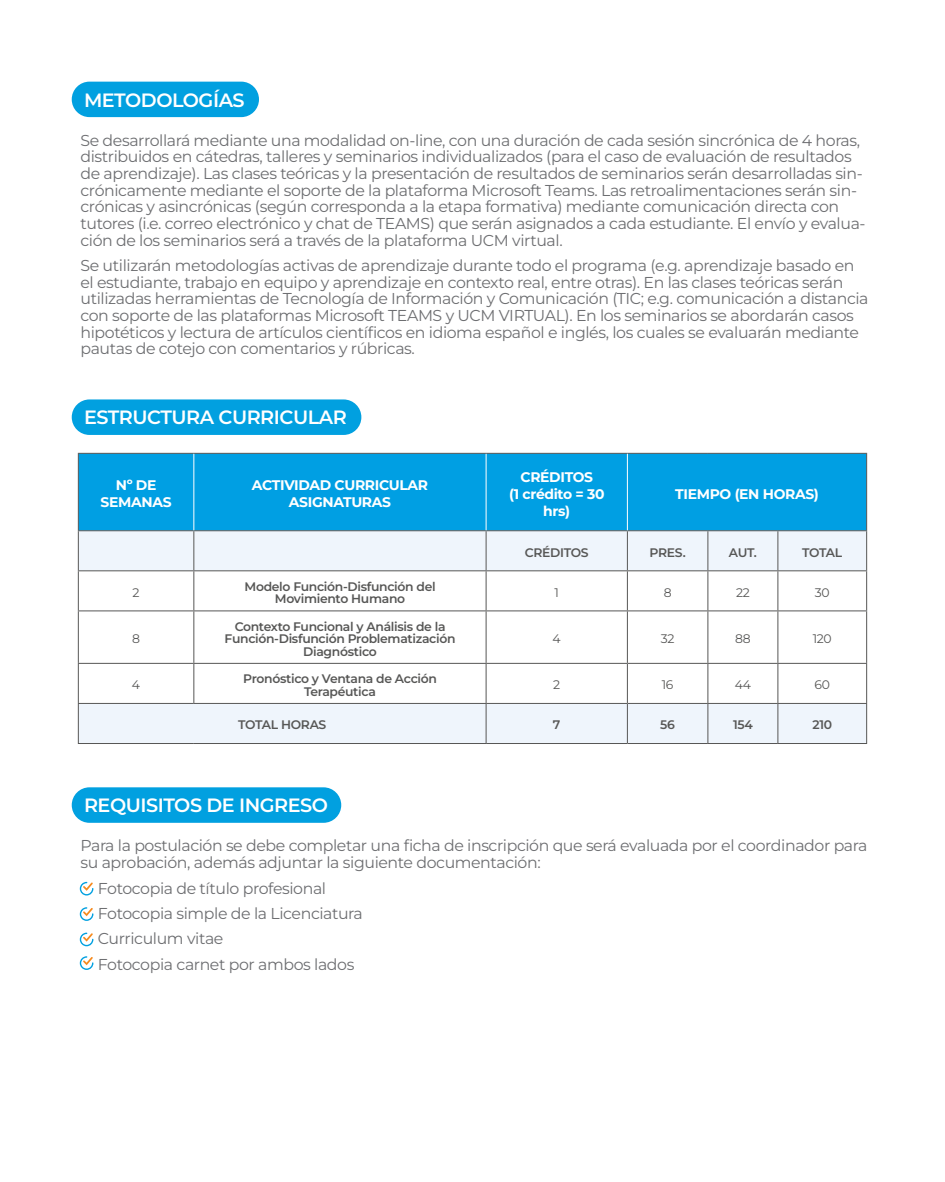
<style>
.page{position:relative;width:945px;height:1182px;background:#fff}
.page>*{position:absolute;margin:0;border:0;box-sizing:border-box;transform-origin:0 0}
.t1{font:600 19.25px "Montserrat";letter-spacing:-.025em;color:#fff}
.t2{font:15.75px/16.6px "Montserrat";letter-spacing:-.025em;color:#6d6e71}
.t3{font:700 13.91px/16.7px "Montserrat";letter-spacing:-.025em;color:#fff;text-align:center}
.t4{font:600 12.42px/12.4px "Montserrat";letter-spacing:-.025em;color:#575756;text-align:center}
.t5{font:12.42px "Montserrat";letter-spacing:-.025em;color:#575756}
</style>
<div class="page">
<div style="left:72px;top:399px;width:289px;height:36px;background:#01a0e0;border-radius:18px"></div>
<div style="left:72px;top:82px;width:187px;height:35px;background:#01a0e0;border-radius:18px"></div>
<div style="left:72px;top:787px;width:269px;height:35px;background:#01a0e0;border-radius:18px"></div>
<svg style="left:80px;top:881px;width:13px;height:14px"></svg>
<svg style="left:80px;top:907px;width:13px;height:13px"></svg>
<svg style="left:80px;top:932px;width:13px;height:14px"></svg>
<svg style="left:80px;top:956px;width:13px;height:13px"></svg>
<div style="left:79px;top:454px;width:787px;height:76px;background:#009fe3"></div>
<svg style="left:79px;top:531px;width:787px;height:212px"></svg>
<hr style="left:78px;top:453px;width:116px;height:1px;background:#575756">
<hr style="left:78px;top:454px;width:1px;height:76px;background:#575756">
<hr style="left:194px;top:453px;width:292px;height:1px;background:#575756">
<hr style="left:486px;top:453px;width:141px;height:1px;background:#575756">
<hr style="left:627px;top:453px;width:81px;height:1px;background:#575756">
<hr style="left:708px;top:453px;width:70px;height:1px;background:#575756">
<hr style="left:778px;top:453px;width:89px;height:1px;background:#575756">
<hr style="left:78px;top:530px;width:116px;height:1px;background:#575756">
<hr style="left:78px;top:531px;width:1px;height:39px;background:#575756">
<hr style="left:194px;top:530px;width:292px;height:1px;background:#575756">
<hr style="left:193px;top:531px;width:1px;height:39px;background:#575756">
<hr style="left:486px;top:530px;width:141px;height:1px;background:#575756">
<hr style="left:486px;top:531px;width:1px;height:39px;background:#575756">
<hr style="left:627px;top:530px;width:81px;height:1px;background:#575756">
<hr style="left:627px;top:531px;width:1px;height:39px;background:#575756">
<hr style="left:708px;top:530px;width:70px;height:1px;background:#575756">
<hr style="left:707px;top:531px;width:1px;height:39px;background:#575756">
<hr style="left:778px;top:530px;width:89px;height:1px;background:#575756">
<hr style="left:777px;top:531px;width:1px;height:39px;background:#575756">
<hr style="left:78px;top:570px;width:116px;height:1px;background:#575756">
<hr style="left:78px;top:571px;width:1px;height:39px;background:#575756">
<hr style="left:194px;top:570px;width:292px;height:1px;background:#575756">
<hr style="left:193px;top:571px;width:1px;height:39px;background:#575756">
<hr style="left:486px;top:570px;width:141px;height:1px;background:#575756">
<hr style="left:486px;top:571px;width:1px;height:39px;background:#575756">
<hr style="left:627px;top:570px;width:81px;height:1px;background:#575756">
<hr style="left:627px;top:571px;width:1px;height:39px;background:#575756">
<hr style="left:708px;top:570px;width:70px;height:1px;background:#575756">
<hr style="left:707px;top:571px;width:1px;height:39px;background:#575756">
<hr style="left:778px;top:570px;width:89px;height:1px;background:#575756">
<hr style="left:777px;top:571px;width:1px;height:39px;background:#575756">
<hr style="left:78px;top:610px;width:116px;height:1px;background:#575756">
<hr style="left:78px;top:611px;width:1px;height:51px;background:#575756">
<hr style="left:194px;top:610px;width:292px;height:1px;background:#575756">
<hr style="left:193px;top:611px;width:1px;height:51px;background:#575756">
<hr style="left:486px;top:610px;width:141px;height:1px;background:#575756">
<hr style="left:486px;top:611px;width:1px;height:51px;background:#575756">
<hr style="left:627px;top:610px;width:81px;height:1px;background:#575756">
<hr style="left:627px;top:611px;width:1px;height:51px;background:#575756">
<hr style="left:708px;top:610px;width:70px;height:1px;background:#575756">
<hr style="left:707px;top:611px;width:1px;height:51px;background:#575756">
<hr style="left:778px;top:610px;width:89px;height:1px;background:#575756">
<hr style="left:777px;top:611px;width:1px;height:51px;background:#575756">
<hr style="left:78px;top:662px;width:116px;height:1px;background:#575756">
<hr style="left:78px;top:663px;width:1px;height:40px;background:#575756">
<hr style="left:194px;top:662px;width:292px;height:1px;background:#575756">
<hr style="left:193px;top:663px;width:1px;height:40px;background:#575756">
<hr style="left:486px;top:662px;width:141px;height:1px;background:#575756">
<hr style="left:486px;top:663px;width:1px;height:40px;background:#575756">
<hr style="left:627px;top:662px;width:81px;height:1px;background:#575756">
<hr style="left:627px;top:663px;width:1px;height:40px;background:#575756">
<hr style="left:708px;top:662px;width:70px;height:1px;background:#575756">
<hr style="left:707px;top:663px;width:1px;height:40px;background:#575756">
<hr style="left:778px;top:662px;width:89px;height:1px;background:#575756">
<hr style="left:777px;top:663px;width:1px;height:40px;background:#575756">
<hr style="left:78px;top:703px;width:116px;height:1px;background:#575756">
<hr style="left:78px;top:703px;width:1px;height:40px;background:#575756">
<hr style="left:194px;top:703px;width:292px;height:1px;background:#575756">
<hr style="left:486px;top:703px;width:141px;height:1px;background:#575756">
<hr style="left:486px;top:703px;width:1px;height:40px;background:#575756">
<hr style="left:627px;top:703px;width:81px;height:1px;background:#575756">
<hr style="left:627px;top:703px;width:1px;height:40px;background:#575756">
<hr style="left:708px;top:703px;width:70px;height:1px;background:#575756">
<hr style="left:707px;top:703px;width:1px;height:40px;background:#575756">
<hr style="left:778px;top:703px;width:89px;height:1px;background:#575756">
<hr style="left:777px;top:703px;width:1px;height:40px;background:#575756">
<hr style="left:78px;top:743px;width:116px;height:1px;background:#575756">
<hr style="left:194px;top:743px;width:292px;height:1px;background:#575756">
<hr style="left:486px;top:743px;width:141px;height:1px;background:#575756">
<hr style="left:627px;top:743px;width:81px;height:1px;background:#575756">
<hr style="left:708px;top:743px;width:70px;height:1px;background:#575756">
<hr style="left:778px;top:743px;width:89px;height:1px;background:#575756">
<hr style="left:193px;top:454px;width:1px;height:76px;background:#fff">
<hr style="left:486px;top:454px;width:1px;height:76px;background:#fff">
<hr style="left:627px;top:454px;width:1px;height:76px;background:#fff">
<hr style="left:866px;top:454px;width:1px;height:76px;background:#575756">
<hr style="left:866px;top:531px;width:1px;height:39px;background:#575756">
<hr style="left:866px;top:571px;width:1px;height:39px;background:#575756">
<hr style="left:866px;top:611px;width:1px;height:51px;background:#575756">
<hr style="left:866px;top:663px;width:1px;height:40px;background:#575756">
<hr style="left:866px;top:703px;width:1px;height:40px;background:#575756">
<p class="t1" style="left:84px;top:87px;width:162px">METODOLOGÍAS</p>
<p class="t2" style="left:80px;top:131px;width:787px">Se desarrollará mediante una modalidad on-line, con una duración de cada sesión sincrónica de 4 horas, distribuidos en cátedras, talleres y seminarios individualizados (para el caso de evaluación de resultados de aprendizaje). Las clases teóricas y la presentación de resultados de seminarios serán desarrolladas sin&shy;crónicamente mediante el soporte de la plataforma Microsoft Teams. Las retroalimentaciones serán sin&shy;crónicas y asincrónicas (según corresponda a la etapa formativa) mediante comunicación directa con tutores (i.e. correo electrónico y chat de TEAMS) que serán asignados a cada estudiante. El envío y evalua&shy;ción de los seminarios será a través de la plataforma UCM virtual.</p>
<p class="t2" style="left:80px;top:257px;width:790px">Se utilizarán metodologías activas de aprendizaje durante todo el programa (e.g. aprendizaje basado en el estudiante, trabajo en equipo y aprendizaje en contexto real, entre otras). En las clases teóricas serán utilizadas herramientas de Tecnología de Información y Comunicación (TIC; e.g. comunicación a distancia con soporte de las plataformas Microsoft TEAMS y UCM VIRTUAL). En los seminarios se abordarán casos hipotéticos y lectura de artículos científicos en idioma español e inglés, los cuales se evaluarán mediante pautas de cotejo con comentarios y rúbricas.</p>
<p class="t1" style="left:84px;top:405px;width:264px">ESTRUCTURA CURRICULAR</p>
<p class="t3" style="left:101px;top:476px;width:73px">Nº DE<br>SEMANAS</p>
<p class="t3" style="left:252px;top:476px;width:178px">ACTIVIDAD CURRICULAR<br>ASIGNATURAS</p>
<p class="t3" style="left:509px;top:468px;width:97px">CRÉDITOS<br>(1 crédito = 30 hrs)</p>
<p class="t3" style="left:675px;top:485px;width:145px">TIEMPO (EN HORAS)</p>
<p class="t4" style="left:525px;top:545px;width:65px">CRÉDITOS</p>
<p class="t4" style="left:650px;top:545px;width:38px">PRES.</p>
<p class="t4" style="left:729px;top:545px;width:29px">AUT.</p>
<p class="t4" style="left:802px;top:545px;width:42px">TOTAL</p>
<p class="t5" style="left:133px;top:584px;width:9px">2</p>
<p class="t4" style="left:244px;top:579px;width:193px">Modelo Función-Disfunción del<br>Movimiento Humano</p>
<p class="t5" style="left:555px;top:584px;width:6px">1</p>
<p class="t5" style="left:664px;top:584px;width:9px">8</p>
<p class="t5" style="left:736px;top:584px;width:15px">22</p>
<p class="t5" style="left:815px;top:584px;width:16px">30</p>
<p class="t5" style="left:132px;top:630px;width:9px">8</p>
<p class="t4" style="left:225px;top:619px;width:232px">Contexto Funcional y Análisis de la<br>Función-Disfunción Problematización<br>Diagnóstico</p>
<p class="t5" style="left:553px;top:630px;width:10px">4</p>
<p class="t5" style="left:661px;top:630px;width:15px">32</p>
<p class="t5" style="left:735px;top:630px;width:17px">88</p>
<p class="t5" style="left:813px;top:630px;width:21px">120</p>
<p class="t5" style="left:132px;top:676px;width:10px">4</p>
<p class="t4" style="left:243px;top:672px;width:195px">Pronóstico y Ventana de Acción<br>Terapéutica</p>
<p class="t5" style="left:553px;top:676px;width:9px">2</p>
<p class="t5" style="left:662px;top:676px;width:13px">16</p>
<p class="t5" style="left:735px;top:676px;width:18px">44</p>
<p class="t5" style="left:815px;top:676px;width:17px">60</p>
<p class="t4" style="left:238px;top:718px;width:90px">TOTAL HORAS</p>
<p class="t4" style="left:553px;top:718px;width:9px">7</p>
<p class="t4" style="left:660px;top:718px;width:16px">56</p>
<p class="t4" style="left:733px;top:718px;width:21px">154</p>
<p class="t4" style="left:812px;top:718px;width:21px">210</p>
<p class="t1" style="left:84px;top:792px;width:246px">REQUISITOS DE INGRESO</p>
<p class="t2" style="left:80px;top:837px;width:788px">Para la postulación se debe completar una ficha de inscripción que será evaluada por el coordinador para su aprobación, además adjuntar la siguiente documentación:</p>
<p class="t2" style="left:98px;top:874px;width:266px;line-height:25.4px">Fotocopia de título profesional<br>Fotocopia simple de la Licenciatura<br>Curriculum vitae<br>Fotocopia carnet por ambos lados</p>
</div>
